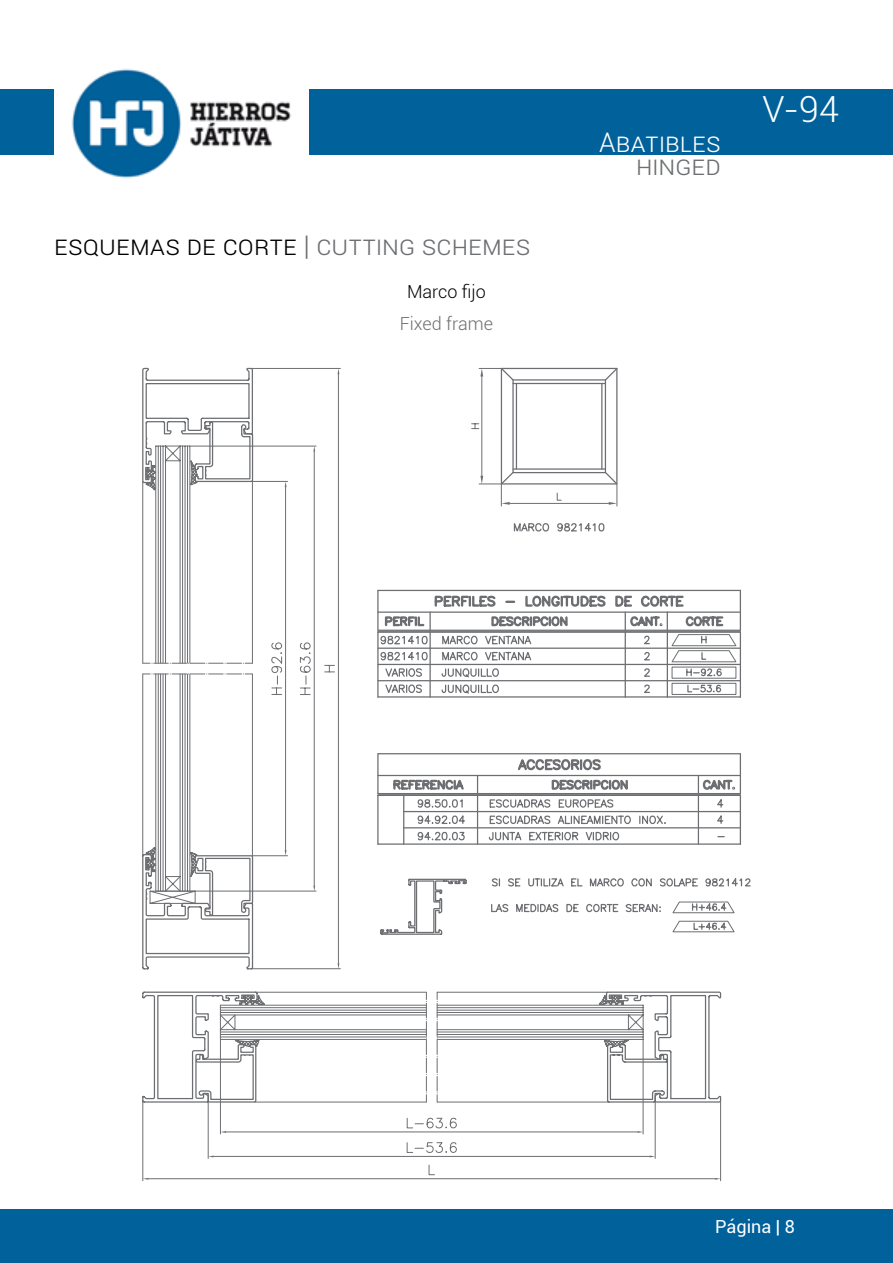
<style>
.page{position:relative;width:893px;height:1263px;background:#fff}
.page>*{position:absolute;margin:0;border:0;box-sizing:border-box;transform-origin:0 0}
.t1{font:300 36px "Roboto";color:#fff}
.t2{font:300 27px "Roboto";color:#000}
.t3{font:300 27px "Roboto";color:#fff}
.t4{font:300 27px "Roboto";color:#6d6e71}
.t5{font:300 18px "Roboto";color:#6d6e71}
.t6{font:300 18px "Roboto";color:#000}
.t7{font:18px "Roboto";color:#fff}
.s1{color:#6d6e71}
</style>
<div class="page">
<div style="left:0;top:89px;width:893px;height:66px;background:#00619b"></div>
<div style="left:0;top:1209px;width:893px;height:54px;background:#00619b"></div>
<img style="left:54px;top:69px;width:254px;height:109px">
<svg style="left:142px;top:891px;width:580px;height:212px"></svg>
<svg style="left:142px;top:367px;width:110px;height:78px"></svg>
<svg style="left:142px;top:445px;width:51px;height:446px"></svg>
<svg style="left:251px;top:368px;width:90px;height:53px"></svg>
<svg style="left:142px;top:1100px;width:579px;height:82px"></svg>
<svg style="left:715px;top:1178px;width:6px;height:2px"></svg>
<svg style="left:428px;top:1164px;width:7px;height:11px"></svg>
<svg style="left:146px;top:460px;width:47px;height:580px"></svg>
<hr style="left:378px;top:775px;width:362px;height:1px;background:#6d6e71">
<hr style="left:378px;top:843px;width:362px;height:2px;background:#6d6e71">
<hr style="left:404px;top:827px;width:336px;height:1px;background:#6d6e71">
<hr style="left:404px;top:811px;width:336px;height:1px;background:#6d6e71">
<hr style="left:378px;top:793px;width:362px;height:1px;background:#6d6e71">
<hr style="left:378px;top:795px;width:362px;height:1px;background:#6d6e71">
<svg style="left:668px;top:644px;width:73px;height:111px"></svg>
<svg style="left:143px;top:663px;width:50px;height:1px"></svg>
<svg style="left:143px;top:674px;width:50px;height:1px"></svg>
<hr style="left:740px;top:632px;width:1px;height:65px;background:#6d6e71">
<svg style="left:697px;top:753px;width:44px;height:92px"></svg>
<svg style="left:478px;top:368px;width:22px;height:53px"></svg>
<svg style="left:668px;top:644px;width:69px;height:52px"></svg>
<svg style="left:500px;top:367px;width:241px;height:277px"></svg>
<svg style="left:150px;top:852px;width:43px;height:195px"></svg>
<hr style="left:190px;top:891px;width:126px;height:1px;background:#6d6e71">
<hr style="left:190px;top:446px;width:126px;height:1px;background:#6d6e71">
<svg style="left:220px;top:1103px;width:424px;height:32px"></svg>
<svg style="left:220px;top:1131px;width:6px;height:2px"></svg>
<svg style="left:406px;top:1117px;width:51px;height:12px"></svg>
<svg style="left:193px;top:421px;width:475px;height:682px"></svg>
<svg style="left:490px;top:872px;width:261px;height:61px"></svg>
<p class="t2" style="left:54px;top:227px;width:478px">Esquemas de corte <span class="s1">| Cutting schemes</span></p>
<p class="t6" style="left:407px;top:279px;width:80px">Marco fijo</p>
<p class="t5" style="left:400px;top:311px;width:95px">Fixed frame</p>
<p class="t3" style="left:599px;top:124px;width:123px">Abatibles</p>
<p class="t4" style="left:636px;top:147px;width:86px">Hinged</p>
<h1 class="t1" style="left:762px;top:84px;width:78px">V-94</h1>
<p class="t7" style="left:715px;top:1214px;width:81px">Página | 8</p>
</div>
